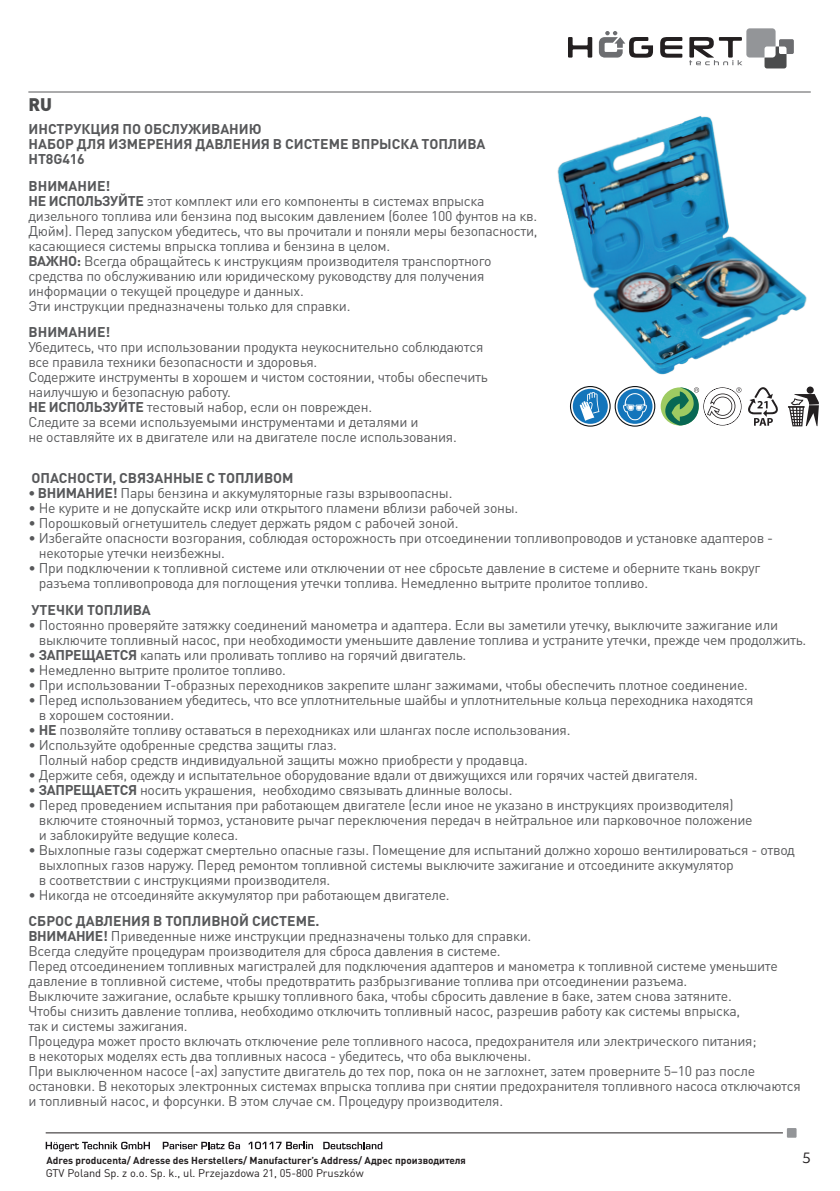
<style>
.page{position:relative;width:840px;height:1191px;background:#fff}
.page>*{position:absolute;margin:0;border:0;box-sizing:border-box;transform-origin:0 0}
.t1{font:900 18px "DIN Pro";color:#4b4c4d}
.t2{font:16px "Merel";color:#231f20}
.t3{font:14px/15px "DIN Pro";letter-spacing:-.02em;color:#57585a}
.t4{font:700 14px/15px "DIN Pro";color:#57585a}
.t5{font:11px "DIN Pro";color:#231f20}
.t6{font:700 10px "DIN Pro";color:#231f20}
.s1{font-weight:700}
</style>
<div class="page">
<svg style="left:568px;top:37px;width:24px;height:21px"></svg>
<svg style="left:660px;top:37px;width:22px;height:21px"></svg>
<svg style="left:598px;top:31px;width:54px;height:27px"></svg>
<svg style="left:689px;top:28px;width:104px;height:40px"></svg>
<svg style="left:46px;top:1141px;width:104px;height:10px"></svg>
<svg style="left:163px;top:1141px;width:77px;height:8px"></svg>
<svg style="left:248px;top:1141px;width:65px;height:8px"></svg>
<svg style="left:323px;top:1141px;width:59px;height:8px"></svg>
<svg style="left:786px;top:1128px;width:10px;height:9px"></svg>
<hr style="left:46px;top:1132px;width:736px;height:1px;background:#231f20">
<hr style="left:28px;top:91px;width:782px;height:1px;background:#57585a">
<img style="left:557px;top:116px;width:250px;height:259px">
<svg style="left:788px;top:386px;width:30px;height:40px"></svg>
<svg style="left:570px;top:386px;width:208px;height:41px"></svg>
<p class="t1" style="left:29px;top:89px;width:25px">RU</p>
<p class="t4" style="left:28px;top:120px;width:458px">ИНСТРУКЦИЯ ПО ОБСЛУЖИВАНИЮ<br>НАБОР ДЛЯ ИЗМЕРЕНИЯ ДАВЛЕНИЯ В СИСТЕМЕ ВПРЫСКА ТОПЛИВА<br>HT8G416</p>
<p class="t3" style="left:28px;top:177px;width:510px"><span class="s1">ВНИМАНИЕ!<br>НЕ ИСПОЛЬЗУЙТЕ</span> этот комплект или его компоненты в системах впрыска дизельного топлива или бензина под высоким давлением (более 100 фунтов на кв.<br>Дюйм). Перед запуском убедитесь, что вы прочитали и поняли меры безопасности, касающиеся системы впрыска топлива и бензина в целом.<br><span class="s1">ВАЖНО:</span> Всегда обращайтесь к инструкциям производителя транспортного средства по обслуживанию или юридическому руководству для получения информации о текущей процедуре и данных.<br>Эти инструкции предназначены только для справки.</p>
<p class="t4" style="left:28px;top:322px;width:83px">ВНИМАНИЕ!</p>
<p class="t3" style="left:28px;top:338px;width:461px">Убедитесь, что при использовании продукта неукоснительно соблюдаются все правила техники безопасности и здоровья.<br>Содержите инструменты в хорошем и чистом состоянии, чтобы обеспечить наилучшую и безопасную работу.<br><span class="s1">НЕ ИСПОЛЬЗУЙТЕ</span> тестовый набор, если он поврежден.<br>Следите за всеми используемыми инструментами и деталями и<br>не оставляйте их в двигателе или на двигателе после использования.</p>
<p class="t4" style="left:31px;top:469px;width:263px">ОПАСНОСТИ, СВЯЗАННЫЕ С ТОПЛИВОМ</p>
<p class="t3" style="left:28px;top:484px;width:425px"><span class="s1">• ВНИМАНИЕ!</span> Пары бензина и аккумуляторные газы взрывоопасны.</p>
<p class="t3" style="left:28px;top:499px;width:491px">• Не курите и не допускайте искр или открытого пламени вблизи рабочей зоны.</p>
<p class="t3" style="left:28px;top:514px;width:431px">• Порошковый огнетушитель следует держать рядом с рабочей зоной.</p>
<p class="t3" style="left:39px;top:529px;width:735px;text-indent:-10px">• Избегайте опасности возгорания, соблюдая осторожность при отсоединении топливопроводов и установке адаптеров - некоторые утечки неизбежны.</p>
<p class="t3" style="left:39px;top:559px;width:722px;text-indent:-10px">• При подключении к топливной системе или отключении от нее сбросьте давление в системе и оберните ткань вокруг разъема топливопровода для поглощения утечки топлива. Немедленно вытрите пролитое топливо.</p>
<p class="t4" style="left:31px;top:600px;width:121px">УТЕЧКИ ТОПЛИВА</p>
<p class="t3" style="left:39px;top:615px;width:768px;text-indent:-10px">• Постоянно проверяйте затяжку соединений манометра и адаптера. Если вы заметили утечку, выключите зажигание или выключите топливный насос, при необходимости уменьшите давление топлива и устраните утечки, прежде чем продолжить.</p>
<p class="t3" style="left:28px;top:645px;width:439px">• <span class="s1">ЗАПРЕЩАЕТСЯ</span> капать или проливать топливо на горячий двигатель.</p>
<p class="t3" style="left:28px;top:660px;width:259px">• Немедленно вытрите пролитое топливо.</p>
<p class="t3" style="left:28px;top:675px;width:720px">• При использовании Т-образных переходников закрепите шланг зажимами, чтобы обеспечить плотное соединение.</p>
<p class="t3" style="left:39px;top:690px;width:716px;text-indent:-10px">• Перед использованием убедитесь, что все уплотнительные шайбы и уплотнительные кольца переходника находятся в хорошем состоянии.</p>
<p class="t3" style="left:28px;top:720px;width:543px">• <span class="s1">НЕ</span> позволяйте топливу оставаться в переходниках или шлангах после использования.</p>
<p class="t3" style="left:39px;top:735px;width:490px;text-indent:-10px">• Используйте одобренные средства защиты глаз.<br>Полный набор средств индивидуальной защиты можно приобрести у продавца.</p>
<p class="t3" style="left:28px;top:765px;width:670px">• Держите себя, одежду и испытательное оборудование вдали от движущихся или горячих частей двигателя.</p>
<p class="t3" style="left:28px;top:780px;width:485px">• <span class="s1">ЗАПРЕЩАЕТСЯ</span> носить украшения, необходимо связывать длинные волосы.</p>
<p class="t3" style="left:39px;top:795px;width:715px;text-indent:-10px">• Перед проведением испытания при работающем двигателе (если иное не указано в инструкциях производителя) включите стояночный тормоз, установите рычаг переключения передач в нейтральное или парковочное положение и заблокируйте ведущие колеса.</p>
<p class="t3" style="left:39px;top:840px;width:757px;text-indent:-10px">• Выхлопные газы содержат смертельно опасные газы. Помещение для испытаний должно хорошо вентилироваться - отвод выхлопных газов наружу. Перед ремонтом топливной системы выключите зажигание и отсоедините аккумулятор<br>в соответствии с инструкциями производителя.</p>
<p class="t3" style="left:28px;top:885px;width:422px">• Никогда не отсоединяйте аккумулятор при работающем двигателе.</p>
<p class="t3" style="left:28px;top:912px;width:773px"><span class="s1">СБРОС ДАВЛЕНИЯ В ТОПЛИВНОЙ СИСТЕМЕ.<br>ВНИМАНИЕ!</span> Приведенные ниже инструкции предназначены только для справки.<br>Всегда следуйте процедурам производителя для сброса давления в системе.<br>Перед отсоединением топливных магистралей для подключения адаптеров и манометра к топливной системе уменьшите давление в топливной системе, чтобы предотвратить разбрызгивание топлива при отсоединении разъема.<br>Выключите зажигание, ослабьте крышку топливного бака, чтобы сбросить давление в баке, затем снова затяните.<br>Чтобы снизить давление топлива, необходимо отключить топливный насос, разрешив работу как системы впрыска,<br>так и системы зажигания.<br>Процедура может просто включать отключение реле топливного насоса, предохранителя или электрического питания;<br>в некоторых моделях есть два топливных насоса - убедитесь, что оба выключены.<br>При выключенном насосе (-ах) запустите двигатель до тех пор, пока он не заглохнет, затем проверните 5–10 раз после остановки. В некоторых электронных системах впрыска топлива при снятии предохранителя топливного насоса отключаются и топливный насос, и форсунки. В этом случае см. Процедуру производителя.</p>
<p class="t6" style="left:46px;top:1151px;width:420px">Adres producenta/ Adresse des Herstellers/ Manufacturer’s Address/ Адрес производителя</p>
<p class="t2" style="left:801px;top:1145px;width:10px">5</p>
<p class="t5" style="left:46px;top:1165px;width:319px">GTV Poland Sp. z o.o. Sp. k., ul. Przejazdowa 21, 05-800 Pruszków</p>
</div>
